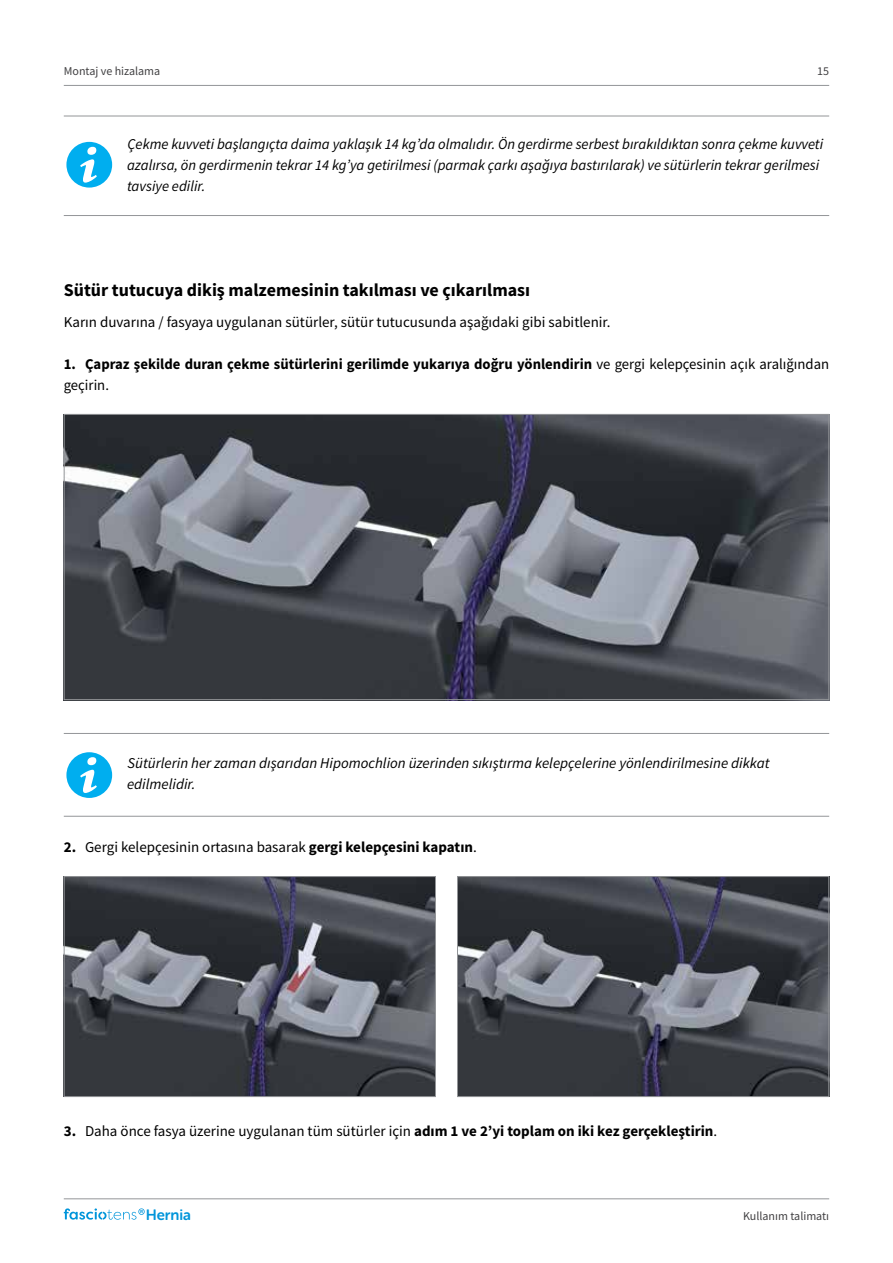
<style>
.page{position:relative;width:893px;height:1263px;background:#fff}
.page>*{position:absolute;margin:0;border:0;box-sizing:border-box;transform-origin:0 0}
.t1{font:700 18px "Source Sans Pro";color:#000}
.t2{font:italic 15px/21px "Source Sans Pro";color:#000}
.t3{font:15px "Source Sans Pro";color:#000}
.t4{font:700 15px/21px "Source Sans Pro";color:#000}
.t5{font:15px "Museo Sans Rounded 700";color:#0095da}
.t6{font:12px "Source Sans Pro";color:#414042}
.s1{font-weight:400}
.s2{font-weight:700}
</style>
<div class="page">
<hr style="left:64px;top:85px;width:765px;height:1px;background:#939598">
<hr style="left:64px;top:1198px;width:765px;height:1px;background:#939598">
<svg style="left:64px;top:1208px;width:81px;height:12px"></svg>
<hr style="left:64px;top:215px;width:765px;height:1px;background:#939598">
<hr style="left:64px;top:116px;width:765px;height:1px;background:#939598">
<div style="left:66px;top:142px;width:46px;height:46px;background:#00aeef;border-radius:50%"></div>
<div style="left:87px;top:147px;width:9px;height:8px;background:#fff;border-radius:4px"></div>
<svg style="left:80px;top:159px;width:17px;height:24px"></svg>
<img style="left:66px;top:416px;width:761px;height:282px">
<img style="left:66px;top:878px;width:368px;height:217px">
<div style="left:64px;top:876px;width:372px;height:221px;border:1px solid #939598"></div>
<img style="left:459px;top:878px;width:368px;height:217px">
<div style="left:457px;top:876px;width:372px;height:221px;border:1px solid #939598"></div>
<hr style="left:64px;top:816px;width:765px;height:1px;background:#939598">
<hr style="left:64px;top:733px;width:765px;height:1px;background:#939598">
<div style="left:66px;top:752px;width:46px;height:46px;background:#00aeef;border-radius:50%"></div>
<div style="left:87px;top:757px;width:9px;height:8px;background:#fff;border-radius:4px"></div>
<svg style="left:80px;top:770px;width:17px;height:23px"></svg>
<p class="t6" style="left:64px;top:63px;width:98px">Montaj ve hizalama</p>
<p class="t6" style="left:817px;top:63px;width:13px">15</p>
<p class="t2" style="left:127px;top:133px;width:698px">Çekme kuvveti başlangıçta daima yaklaşık 14 kg’da olmalıdır. Ön gerdirme serbest bırakıldıktan sonra çekme kuvveti azalırsa, ön gerdirmenin tekrar 14 kg’ya getirilmesi (parmak çarkı aşağıya bastırılarak) ve sütürlerin tekrar gerilmesi tavsiye edilir.</p>
<p class="t1" style="left:64px;top:277px;width:468px">Sütür tutucuya dikiş malzemesinin takılması ve çıkarılması</p>
<p class="t3" style="left:64px;top:312px;width:548px">Karın duvarına / fasyaya uygulanan sütürler, sütür tutucusunda aşağıdaki gibi sabitlenir.</p>
<p class="t4" style="left:64px;top:353px;width:767px">1. Çapraz şekilde duran çekme sütürlerini gerilimde yukarıya doğru yönlendirin <span class="s1">ve gergi kelepçesinin açık aralığından geçirin.</span></p>
<p class="t2" style="left:127px;top:752px;width:644px">Sütürlerin her zaman dışarıdan Hipomochlion üzerinden sıkıştırma kelepçelerine yönlendirilmesine dikkat edilmelidir.</p>
<p class="t3" style="left:64px;top:837px;width:414px"><span class="s2">2.</span> Gergi kelepçesinin ortasına basarak <span class="s2">gergi kelepçesini kapatın</span>.</p>
<p class="t3" style="left:64px;top:1121px;width:655px"><span class="s2">3.</span> Daha önce fasya üzerine uygulanan tüm sütürler için <span class="s2">adım 1 ve 2’yi toplam on iki kez gerçekleştirin</span>.</p>
<p class="t5" style="left:146px;top:1206px;width:47px">Hernia</p>
<p class="t6" style="left:743px;top:1208px;width:88px">Kullanım talimatı</p>
</div>
